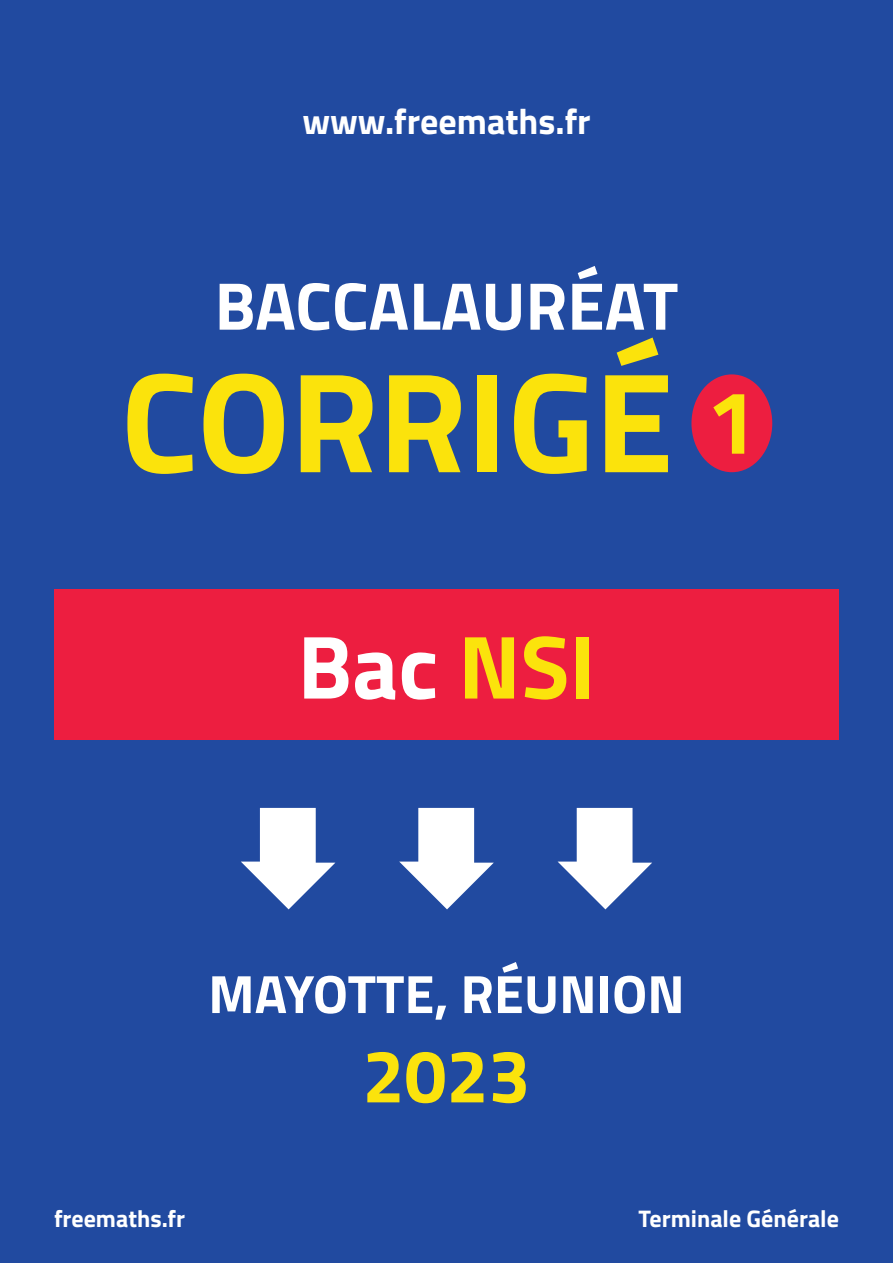
<style>
.page{position:relative;width:893px;height:1263px;background:#214aa0}
.page>*{position:absolute;margin:0;border:0;box-sizing:border-box;transform-origin:0 0}
.t1{font:700 142.5px "Titillium";color:#fbe30c}
.t2{font:700 90px "Titillium";color:#fff}
.t3{font:700 75px "Titillium";color:#fbe30c}
.t4{font:700 67.5px "Titillium";color:#fff}
.t5{font:700 54px "Titillium";color:#fff}
.t6{font:700 36px "Titillium";color:#fff}
.t7{font:700 24px "Titillium";color:#fff}
.s1{font-size:90px}
.s2{color:#fbe30c}
</style>
<div class="page">
<div style="left:691px;top:374px;width:81px;height:98px;background:#ed1e40;border-radius:50%"></div>
<svg style="left:241px;top:808px;width:94px;height:101px"></svg>
<svg style="left:399px;top:808px;width:95px;height:101px"></svg>
<svg style="left:558px;top:808px;width:94px;height:101px"></svg>
<div style="left:54px;top:589px;width:785px;height:151px;background:#ed1e40"></div>
<h3 class="t6" style="left:302px;top:94px;width:290px">www.freemaths.fr</h3>
<h3 class="t4" style="left:215px;top:254px;width:465px">BACCALAURÉAT</h3>
<h1 class="t1" style="left:121px;top:313px;width:638px">CORRIGÉ <span class="s1">1</span></h1>
<h2 class="t2" style="left:298px;top:598px;width:299px">Bac <span class="s2">NSI</span></h2>
<p class="t5" style="left:208px;top:953px;width:478px">MAYOTTE, RÉUNION</p>
<h3 class="t3" style="left:362px;top:1019px;width:169px">2023</h3>
<p class="t7" style="left:54px;top:1200px;width:133px">freemaths.fr</p>
<p class="t7" style="left:639px;top:1200px;width:202px">Terminale Générale</p>
</div>
